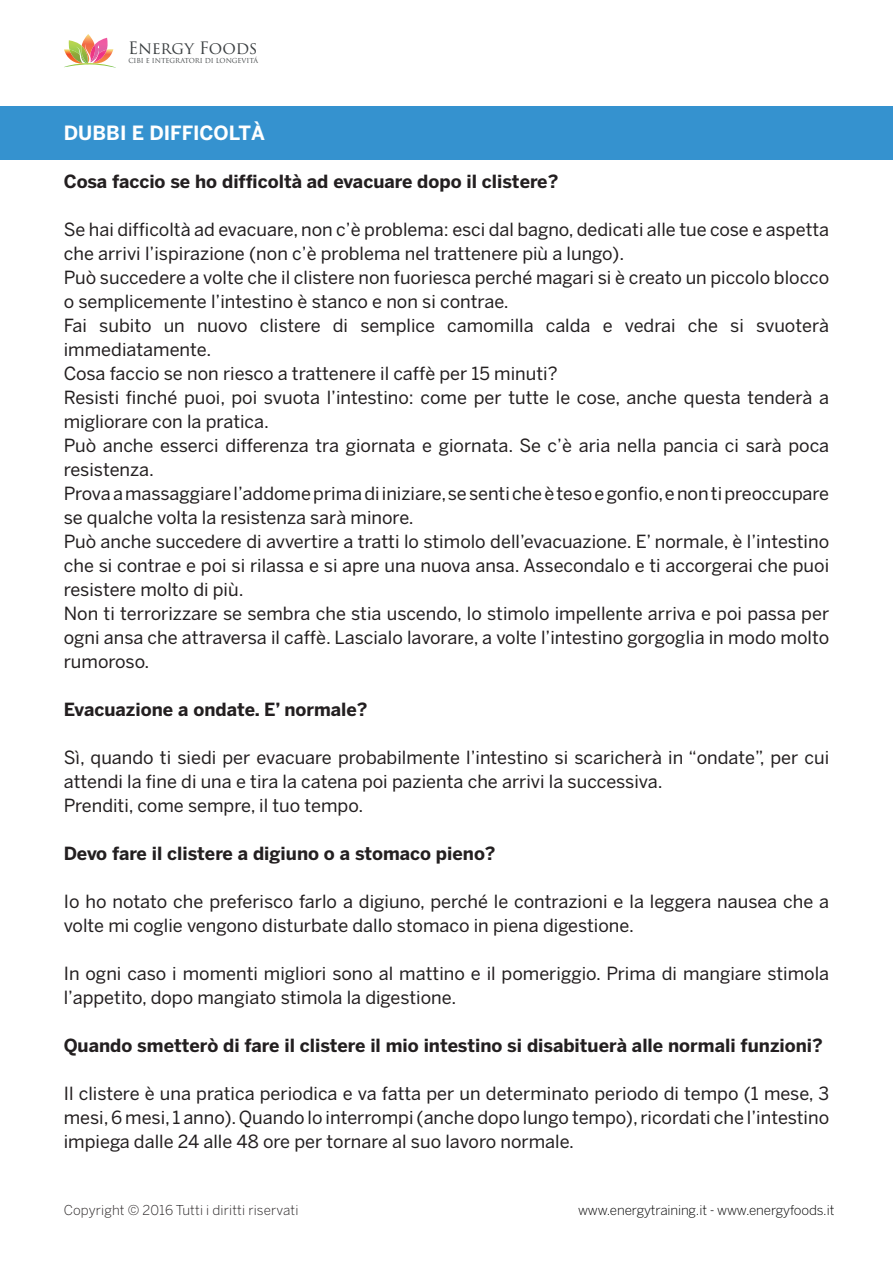
<style>
.page{position:relative;width:893px;height:1263px;background:#fff}
.page>*{position:absolute;margin:0;border:0;box-sizing:border-box;transform-origin:0 0}
.Normale{font:700 19.5px "Benton Sans";color:#fff}
.Normale-2{font:18px/24px "Benton Sans";color:#231f20}
.Normale-3{font:700 18px "Benton Sans";color:#231f20}
.t1{font:16.65px "Trajan Pro 3";letter-spacing:-.015em;color:#3b3f41}
.t2{font:300 13.5px "Benton Sans";letter-spacing:-.01em;color:#000}
.t3{font:300 13.5px "Benton Sans";letter-spacing:.01em;color:#231f20}
.t4{font:6.75px "Trajan Pro 3";letter-spacing:-.01em;color:#3b3f41}
</style>
<div class="page">
<svg style="left:64px;top:34px;width:52px;height:34px"></svg>
<div style="left:0;top:106px;width:893px;height:53px;background:#3592cf"></div>
<p class="t1" style="left:128px;top:36px;width:131px">Energy Foods</p>
<p class="t4" style="left:128px;top:55px;width:131px">CIBI E INTEGRATORI DI LONGEVITÁ</p>
<p class="Normale" style="left:64px;top:121px;width:203px">DUBBI E DIFFICOLTÀ</p>
<p class="Normale-3" style="left:64px;top:171px;width:496px">Cosa faccio se ho difficoltà ad evacuare dopo il clistere?</p>
<p class="Normale-2" style="left:64px;top:217px;width:767px">Se hai difficoltà ad evacuare, non c’è problema: esci dal bagno, dedicati alle tue cose e aspetta che arrivi l’ispirazione (non c’è problema nel trattenere più a lungo).</p>
<p class="Normale-2" style="left:64px;top:265px;width:767px">Può succedere a volte che il clistere non fuoriesca perché magari si è creato un piccolo blocco o semplicemente l’intestino è stanco e non si contrae.</p>
<p class="Normale-2" style="left:64px;top:313px;width:767px">Fai subito un nuovo clistere di semplice camomilla calda e vedrai che si svuoterà immediatamente.</p>
<p class="Normale-2" style="left:64px;top:361px;width:495px">Cosa faccio se non riesco a trattenere il caffè per 15 minuti?</p>
<p class="Normale-2" style="left:64px;top:385px;width:767px">Resisti finché puoi, poi svuota l’intestino: come per tutte le cose, anche questa tenderà a migliorare con la pratica.</p>
<p class="Normale-2" style="left:64px;top:433px;width:767px">Può anche esserci differenza tra giornata e giornata. Se c’è aria nella pancia ci sarà poca resistenza.</p>
<p class="Normale-2" style="left:64px;top:481px;width:767px">Prova a massaggiare l’addome prima di iniziare, se senti che è teso e gonfio, e non ti preoccupare se qualche volta la resistenza sarà minore.</p>
<p class="Normale-2" style="left:64px;top:529px;width:767px;text-align:justify">Può anche succedere di avvertire a tratti lo stimolo dell’evacuazione. E’ normale, è l’intestino che si contrae e poi si rilassa e si apre una nuova ansa. Assecondalo e ti accorgerai che puoi resistere molto di più.</p>
<p class="Normale-2" style="left:64px;top:601px;width:767px;text-align:justify">Non ti terrorizzare se sembra che stia uscendo, lo stimolo impellente arriva e poi passa per ogni ansa che attraversa il caffè. Lascialo lavorare, a volte l’intestino gorgoglia in modo molto rumoroso.</p>
<p class="Normale-3" style="left:64px;top:699px;width:305px">Evacuazione a ondate. E’ normale?</p>
<p class="Normale-2" style="left:64px;top:745px;width:767px">Sì, quando ti siedi per evacuare probabilmente l’intestino si scaricherà in “ondate”, per cui attendi la fine di una e tira la catena poi pazienta che arrivi la successiva.</p>
<p class="Normale-2" style="left:64px;top:793px;width:301px">Prenditi, come sempre, il tuo tempo.</p>
<p class="Normale-3" style="left:64px;top:843px;width:433px">Devo fare il clistere a digiuno o a stomaco pieno?</p>
<p class="Normale-2" style="left:64px;top:889px;width:767px">Io ho notato che preferisco farlo a digiuno, perché le contrazioni e la leggera nausea che a volte mi coglie vengono disturbate dallo stomaco in piena digestione.</p>
<p class="Normale-2" style="left:64px;top:961px;width:767px">In ogni caso i momenti migliori sono al mattino e il pomeriggio. Prima di mangiare stimola l’appetito, dopo mangiato stimola la digestione.</p>
<p class="Normale-3" style="left:64px;top:1035px;width:761px">Quando smetterò di fare il clistere il mio intestino si disabituerà alle normali funzioni?</p>
<p class="Normale-2" style="left:64px;top:1081px;width:767px;text-align:justify">Il clistere è una pratica periodica e va fatta per un determinato periodo di tempo (1 mese, 3 mesi, 6 mesi, 1 anno). Quando lo interrompi (anche dopo lungo tempo), ricordati che l’intestino impiega dalle 24 alle 48 ore per tornare al suo lavoro normale.</p>
<p class="t3" style="left:64px;top:1202px;width:236px">Copyright © 2016 Tutti i diritti riservati</p>
<p class="t2" style="left:578px;top:1202px;width:258px">www.energytraining.it - www.energyfoods.it</p>
</div>
